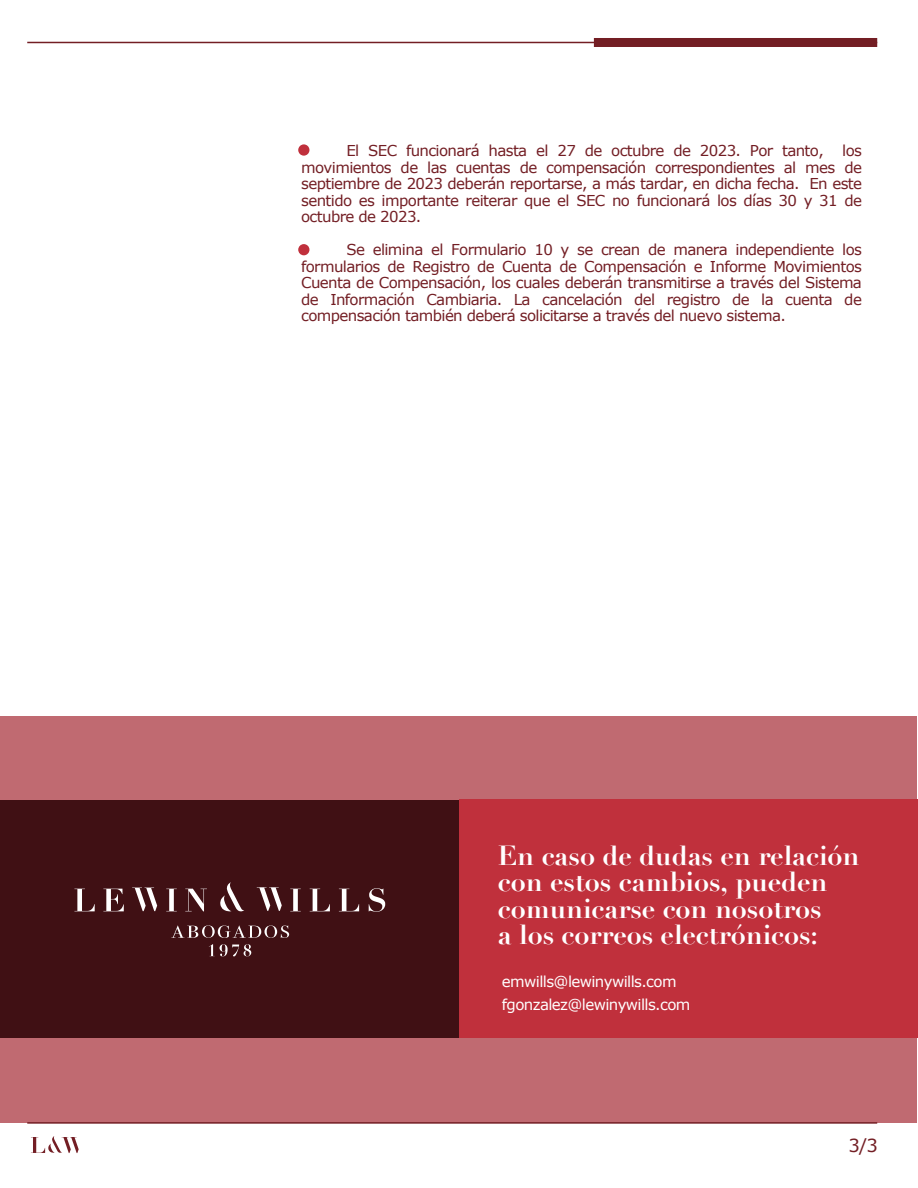
<style>
.page{position:relative;width:918px;height:1188px;background:#fff}
.page>*{position:absolute;margin:0;border:0;box-sizing:border-box;transform-origin:0 0}
.t1{font:700 27px/26.4px "Didot";color:#fff}
.t2{font:18px "Verdana";color:#731e24}
.t3{font:15px/16.5px "Verdana";letter-spacing:-.04em;color:#731e24;text-align:justify}
.t4{font:15px/22.5px "Verdana";letter-spacing:-.04em;color:#fff}
</style>
<div class="page">
<div style="left:0;top:716px;width:917px;height:407px;background:#c06a71"></div>
<div style="left:0;top:801px;width:459px;height:237px;background:#401014"></div>
<svg style="left:74px;top:887px;width:133px;height:24px"></svg>
<svg style="left:257px;top:887px;width:129px;height:25px"></svg>
<svg style="left:220px;top:882px;width:24px;height:30px"></svg>
<svg style="left:171px;top:925px;width:119px;height:32px"></svg>
<div style="left:459px;top:800px;width:459px;height:238px;background:#c0303c"></div>
<hr style="left:27px;top:42px;width:850px;height:1px;background:#731e24">
<div style="left:594px;top:38px;width:283px;height:9px;background:#731e24"></div>
<hr style="left:27px;top:1122px;width:850px;height:2px;background:#731e24">
<svg style="left:31px;top:1136px;width:48px;height:17px"></svg>
<div style="left:298px;top:144px;width:11px;height:12px;background:#c0303c;border-radius:50%"></div>
<div style="left:298px;top:244px;width:11px;height:11px;background:#c0303c;border-radius:50%"></div>
<p class="t3" style="left:301px;top:143px;width:562px;text-indent:45px">El SEC funcionará hasta el 27 de octubre de 2023. Por tanto, los movimientos de las cuentas de compensación correspondientes al mes de septiembre de 2023 deberán reportarse, a más tardar, en dicha fecha. En este sentido es importante reiterar que el SEC no funcionará los días 30 y 31 de octubre de 2023.</p>
<p class="t3" style="left:301px;top:242px;width:562px;text-indent:45px">Se elimina el Formulario 10 y se crean de manera independiente los formularios de Registro de Cuenta de Compensación e Informe Movimientos Cuenta de Compensación, los cuales deberán transmitirse a través del Sistema de Información Cambiaria. La cancelación del registro de la cuenta de compensación también deberá solicitarse a través del nuevo sistema.</p>
<h1 class="t1" style="left:498px;top:842px;width:363px">En caso de dudas en relación con estos cambios, pueden comunicarse con nosotros<br>a los correos electrónicos:</h1>
<p class="t4" style="left:502px;top:971px;width:190px">emwills@lewinywills.com fgonzalez@lewinywills.com</p>
<p class="t2" style="left:848px;top:1134px;width:31px">3/3</p>
</div>
